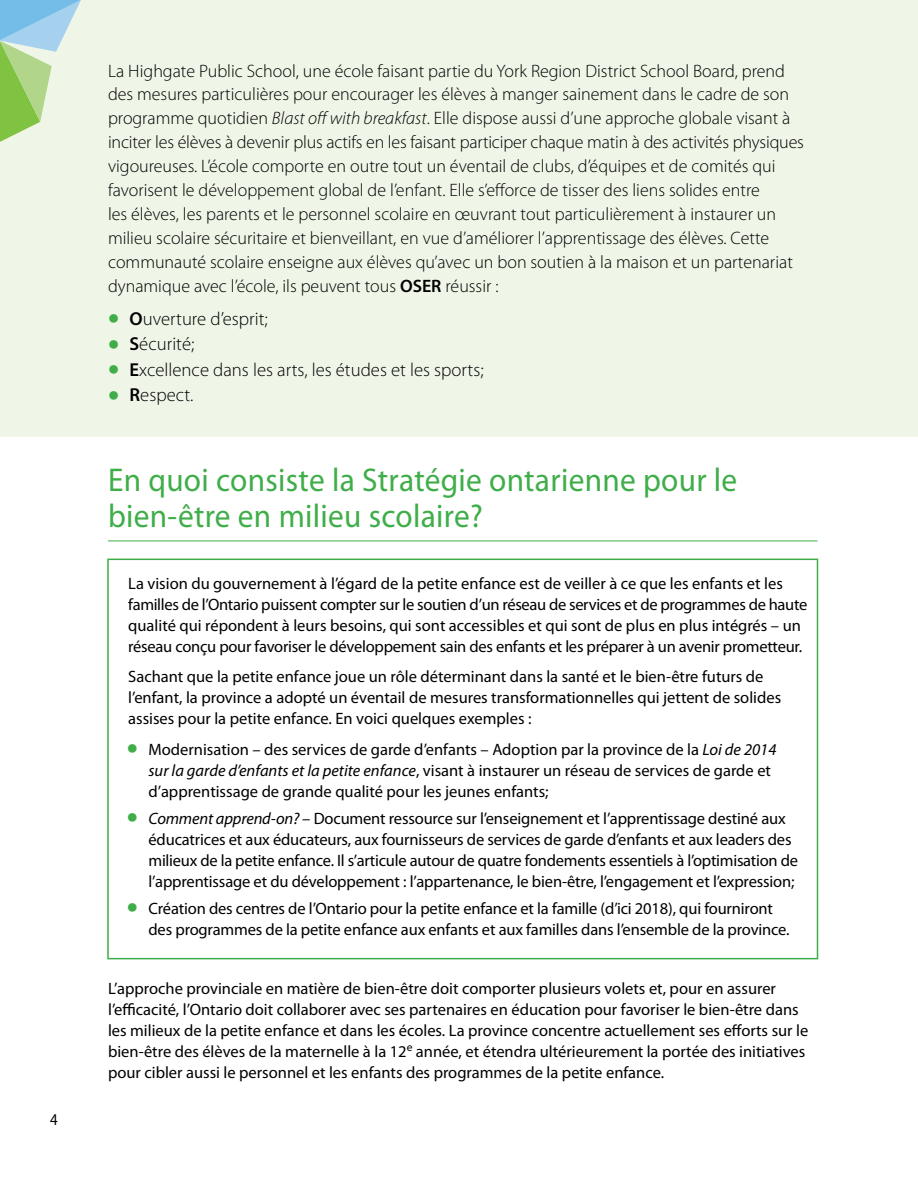
<style>
.page{position:relative;width:918px;height:1188px;background:#fff}
.page>*{position:absolute;margin:0;border:0;box-sizing:border-box;transform-origin:0 0}
.t1{font:33px/36px "Myriad Pro";letter-spacing:.01em;color:#3fae49;scale:.95 1}
.t2{font:300 18.75px "Myriad Pro";color:#000}
.P_story{font:300 18px/24px "Myriad Pro";color:#000}
.t3{font:16.5px/21px "Myriad Pro";color:#000}
.t4{font:16.5px "Myriad Pro";color:#000;scale:.9 1}
.s1{font-style:italic}
.s2{font-weight:600}
.s3{font-weight:700;font-size:33px;color:#41ad49}
</style>
<div class="page">
<div style="left:107px;top:559px;width:711px;height:400px;border:2px solid #3fae49"></div>
<hr style="left:108px;top:541px;width:710px;height:1px;background:#3fae49">
<div style="left:0;top:0;width:918px;height:436px;background:#eff6e8"></div>
<svg style="left:0;top:0;width:81px;height:142px"></svg>
<p class="t4" style="left:50px;top:1110px;width:10px">4</p>
<p class="P_story" style="left:108px;top:59px;width:697px">La Highgate Public School, une école faisant partie du York Region District School Board, prend des mesures particulières pour encourager les élèves à manger sainement dans le cadre de son programme quotidien <span class="s1">Blast off with breakfast</span>. Elle dispose aussi d’une approche globale visant à inciter les élèves à devenir plus actifs en les faisant participer chaque matin à des activités physiques vigoureuses. L’école comporte en outre tout un éventail de clubs, d’équipes et de comités qui favorisent le développement global de l’enfant. Elle s’efforce de tisser des liens solides entre<br>les élèves, les parents et le personnel scolaire en œuvrant tout particulièrement à instaurer un milieu scolaire sécuritaire et bienveillant, en vue d’améliorer l’apprentissage des élèves. Cette communauté scolaire enseigne aux élèves qu’avec un bon soutien à la maison et un partenariat dynamique avec l’école, ils peuvent tous <span class="s2">OSER</span> réussir :</p>
<p class="t2" style="left:108px;top:308px;width:161px"><span class="s3">•</span> <span class="s2">O</span>uverture d’esprit;</p>
<p class="t2" style="left:108px;top:334px;width:88px"><span class="s3">•</span> <span class="s2">S</span>écurité;</p>
<p class="t2" style="left:108px;top:359px;width:377px"><span class="s3">•</span> <span class="s2">E</span>xcellence dans les arts, les études et les sports;</p>
<p class="t2" style="left:108px;top:385px;width:87px"><span class="s3">•</span> <span class="s2">R</span>espect.</p>
<h1 class="t1" style="left:108px;top:463px;width:664px">En quoi consiste la Stratégie ontarienne pour le bien-être en milieu scolaire?</h1>
<p class="t3" style="left:128px;top:573px;width:681px">La vision du gouvernement à l’égard de la petite enfance est de veiller à ce que les enfants et les familles de l’Ontario puissent compter sur le soutien d’un réseau de services et de programmes de haute qualité qui répondent à leurs besoins, qui sont accessibles et qui sont de plus en plus intégrés – un réseau conçu pour favoriser le développement sain des enfants et les préparer à un avenir prometteur.</p>
<p class="t3" style="left:128px;top:667px;width:654px">Sachant que la petite enfance joue un rôle déterminant dans la santé et le bien-être futurs de l’enfant, la province a adopté un éventail de mesures transformationnelles qui jettent de solides assises pour la petite enfance. En voici quelques exemples :</p>
<p class="t3" style="left:148px;top:739px;width:630px;text-indent:-22px"><span class="s3">•</span> Modernisation – des services de garde d’enfants – Adoption par la province de la <span class="s1">Loi de 2014 sur la garde d’enfants et la petite enfance</span>, visant à instaurer un réseau de services de garde et d’apprentissage de grande qualité pour les jeunes enfants;</p>
<p class="t3" style="left:148px;top:808px;width:651px;text-indent:-22px"><span class="s3">•</span> <span class="s1">Comment apprend-on?</span> – Document ressource sur l’enseignement et l’apprentissage destiné aux éducatrices et aux éducateurs, aux fournisseurs de services de garde d’enfants et aux leaders des milieux de la petite enfance. Il s’articule autour de quatre fondements essentiels à l’optimisation de l’apprentissage et du développement : l’appartenance, le bien-être, l’engagement et l’expression;</p>
<p class="t3" style="left:149px;top:898px;width:643px;text-indent:-22px"><span class="s3">•</span> Création des centres de l’Ontario pour la petite enfance et la famille (d’ici 2018), qui fourniront des programmes de la petite enfance aux enfants et aux familles dans l’ensemble de la province.</p>
<p class="t3" style="left:108px;top:978px;width:702px">L’approche provinciale en matière de bien-être doit comporter plusieurs volets et, pour en assurer l’efficacité, l’Ontario doit collaborer avec ses partenaires en éducation pour favoriser le bien-être dans les milieux de la petite enfance et dans les écoles. La province concentre actuellement ses efforts sur le bien-être des élèves de la maternelle à la 12<sup>e</sup> année, et étendra ultérieurement la portée des initiatives pour cibler aussi le personnel et les enfants des programmes de la petite enfance.</p>
</div>
